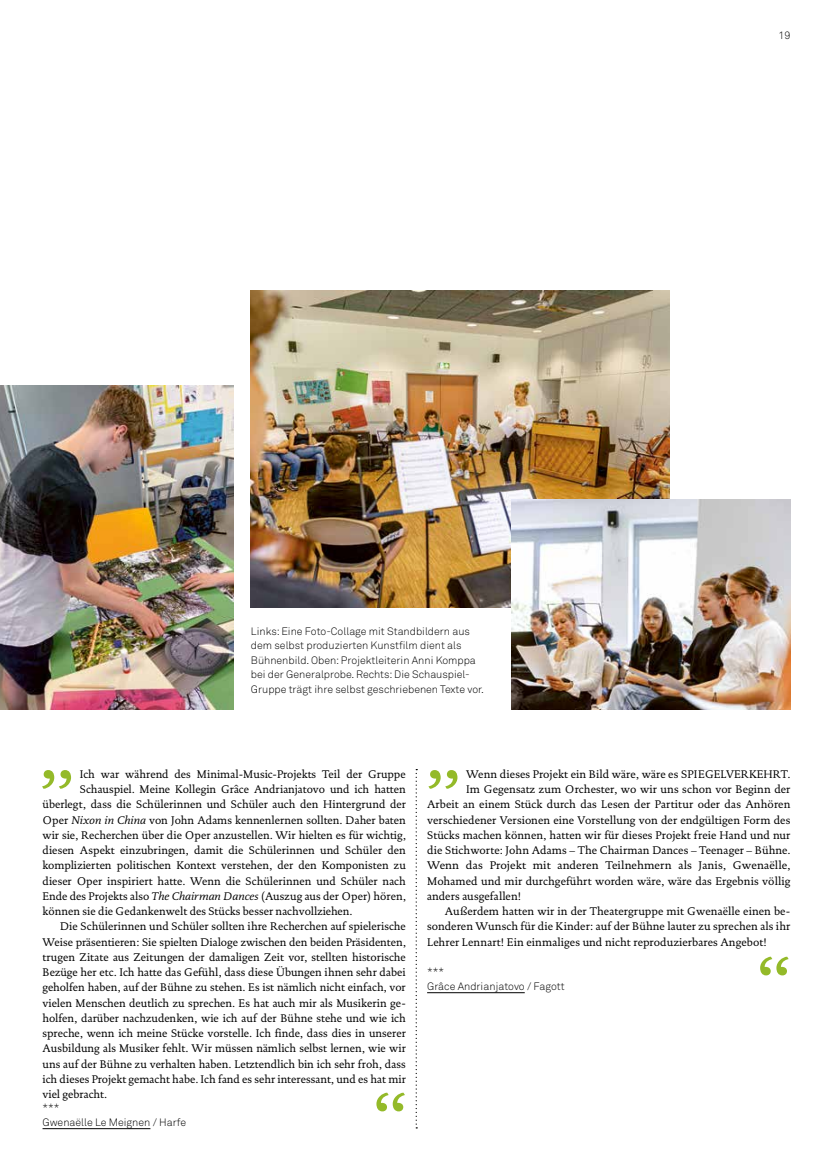
<style>
.page{position:relative;width:833px;height:1170px;background:#fff}
.page>*{position:absolute;margin:0;border:0;box-sizing:border-box;transform-origin:0 0}
.t1{font:75px "DTL Documenta T";color:#94ba29}
.t2{font:11.25px "DTL Documenta T";color:#000}
.t3{font:300 10.62px/14.4px "Akkurat";color:#000}
.s1{font-family:"DTL Documenta TOT";font-style:italic}
</style>
<div class="page">
<img style="left:0;top:385px;width:233px;height:324px">
<img style="left:251px;top:290px;width:419px;height:317px">
<hr style="left:43px;top:1128px;width:107px;height:1px;background:#000">
<hr style="left:427px;top:992px;width:98px;height:1px;background:#000">
<img style="left:511px;top:500px;width:279px;height:209px">
<svg style="left:415px;top:769px;width:2px;height:359px"></svg>
<p class="t3" style="left:251px;top:624px;width:234px">Links: Eine Foto-Collage mit Standbildern aus dem selbst produzierten Kunstfilm dient als Bühnenbild. Oben: Projektleiterin Anni Komppa bei der Generalprobe. Rechts: Die Schauspiel-Gruppe trägt ihre selbst geschriebenen Texte vor.</p>
<p class="t3" style="left:778px;top:28px;width:14px">19</p>
<p class="t2" style="left:80px;top:767px;width:327px">Ich war während des Minimal-Music-Projekts Teil der Gruppe</p>
<p class="t2" style="left:80px;top:782px;width:327px">Schauspiel. Meine Kollegin Grâce Andrianjatovo und ich hatten</p>
<p class="t2" style="left:43px;top:797px;width:365px">überlegt, dass die Schülerinnen und Schüler auch den Hintergrund der</p>
<p class="t2" style="left:43px;top:813px;width:365px">Oper <span class="s1">Nixon in China</span> von John Adams kennenlernen sollten. Daher baten</p>
<p class="t2" style="left:43px;top:828px;width:365px">wir sie, Recherchen über die Oper anzustellen. Wir hielten es für wichtig,</p>
<p class="t2" style="left:43px;top:843px;width:365px">diesen Aspekt einzubringen, damit die Schülerinnen und Schüler den</p>
<p class="t2" style="left:43px;top:858px;width:365px">komplizierten politischen Kontext verstehen, der den Komponisten zu</p>
<p class="t2" style="left:43px;top:874px;width:365px">dieser Oper inspiriert hatte. Wenn die Schülerinnen und Schüler nach</p>
<p class="t2" style="left:43px;top:889px;width:365px">Ende des Projekts also <span class="s1">The Chairman Dances</span> (Auszug aus der Oper) hören,</p>
<p class="t2" style="left:43px;top:904px;width:311px">können sie die Gedankenwelt des Stücks besser nachvollziehen.</p>
<p class="t2" style="left:60px;top:919px;width:347px">Die Schülerinnen und Schüler sollten ihre Recherchen auf spielerische</p>
<p class="t2" style="left:43px;top:935px;width:365px">Weise präsentieren: Sie spielten Dialoge zwischen den beiden Präsidenten,</p>
<p class="t2" style="left:43px;top:950px;width:365px">trugen Zitate aus Zeitungen der damaligen Zeit vor, stellten historische</p>
<p class="t2" style="left:43px;top:965px;width:365px">Bezüge her etc. Ich hatte das Gefühl, dass diese Übungen ihnen sehr dabei</p>
<p class="t2" style="left:43px;top:980px;width:365px">geholfen haben, auf der Bühne zu stehen. Es ist nämlich nicht einfach, vor</p>
<p class="t2" style="left:43px;top:995px;width:365px">vielen Menschen deutlich zu sprechen. Es hat auch mir als Musikerin ge-</p>
<p class="t2" style="left:43px;top:1011px;width:365px">holfen, darüber nachzudenken, wie ich auf der Bühne stehe und wie ich</p>
<p class="t2" style="left:43px;top:1026px;width:365px">spreche, wenn ich meine Stücke vorstelle. Ich finde, dass dies in unserer</p>
<p class="t2" style="left:43px;top:1041px;width:365px">Ausbildung als Musiker fehlt. Wir müssen nämlich selbst lernen, wie wir</p>
<p class="t2" style="left:43px;top:1056px;width:365px">uns auf der Bühne zu verhalten haben. Letztendlich bin ich sehr froh, dass</p>
<p class="t2" style="left:43px;top:1072px;width:365px">ich dieses Projekt gemacht habe. Ich fand es sehr interessant, und es hat mir</p>
<p class="t2" style="left:43px;top:1087px;width:66px">viel gebracht.</p>
<p class="t3" style="left:43px;top:1099px;width:145px">***<br>Gwenaëlle Le Meignen / Harfe</p>
<p class="t2" style="left:466px;top:767px;width:326px">Wenn dieses Projekt ein Bild wäre, wäre es SPIEGELVERKEHRT.</p>
<p class="t2" style="left:466px;top:782px;width:326px">Im Gegensatz zum Orchester, wo wir uns schon vor Beginn der</p>
<p class="t2" style="left:427px;top:797px;width:365px">Arbeit an einem Stück durch das Lesen der Partitur oder das Anhören</p>
<p class="t2" style="left:427px;top:813px;width:365px">verschiedener Versionen eine Vorstellung von der endgültigen Form des</p>
<p class="t2" style="left:427px;top:828px;width:365px">Stücks machen können, hatten wir für dieses Projekt freie Hand und nur</p>
<p class="t2" style="left:427px;top:843px;width:365px">die Stichworte: John Adams – The Chairman Dances – Teenager – Bühne.</p>
<p class="t2" style="left:427px;top:858px;width:365px">Wenn das Projekt mit anderen Teilnehmern als Janis, Gwenaëlle,</p>
<p class="t2" style="left:427px;top:874px;width:365px">Mohamed und mir durchgeführt worden wäre, wäre das Ergebnis völlig</p>
<p class="t2" style="left:427px;top:889px;width:96px">anders ausgefallen!</p>
<p class="t2" style="left:445px;top:904px;width:347px">Außerdem hatten wir in der Theatergruppe mit Gwenaëlle einen be-</p>
<p class="t2" style="left:427px;top:919px;width:365px">sonderen Wunsch für die Kinder: auf der Bühne lauter zu sprechen als ihr</p>
<p class="t2" style="left:427px;top:935px;width:341px">Lehrer Lennart! Ein einmaliges und nicht reproduzierbares Angebot!</p>
<p class="t3" style="left:427px;top:964px;width:139px">***<br>Grâce Andrianjatovo / Fagott</p>
<h1 class="t1" style="left:39px;top:707px;width:38px">„</h1>
<h1 class="t1" style="left:425px;top:707px;width:38px">„</h1>
<h1 class="t1" style="left:757px;top:944px;width:38px">“</h1>
<h1 class="t1" style="left:373px;top:1080px;width:38px">“</h1>
</div>
